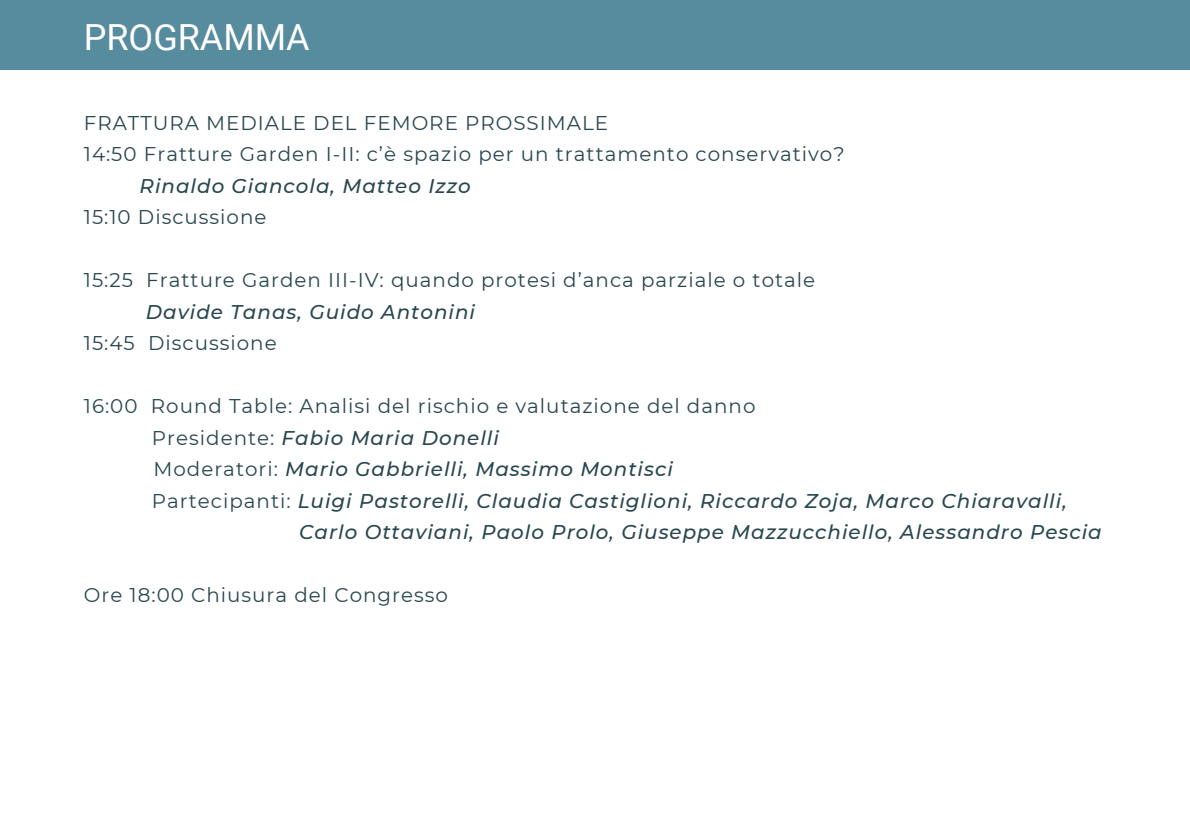
<style>
.page{position:relative;width:1190px;height:839px;background:#fff}
.page>*{position:absolute;margin:0;border:0;box-sizing:border-box;transform-origin:0 0}
.t1{font:36px "Roboto";color:#fff}
.t2{font:19.8px "Montserrat";letter-spacing:.05em;color:#29474f}
.t3{font:italic 500 19.8px "Montserrat";letter-spacing:.05em;color:#29474f}
.s1{font-weight:400;font-style:normal}
</style>
<div class="page">
<div style="left:0;top:0;width:1190px;height:69px;background:#578c9f"></div>
<p class="t1" style="left:84px;top:16px;width:227px">PROGRAMMA</p>
<p class="t2" style="left:84px;top:110px;width:526px">FRATTURA MEDIALE DEL FEMORE PROSSIMALE</p>
<p class="t2" style="left:84px;top:142px;width:762px">14:50 Fratture Garden I-II: c’è spazio per un trattamento conservativo?</p>
<p class="t3" style="left:140px;top:173px;width:333px">Rinaldo Giancola, Matteo Izzo</p>
<p class="t2" style="left:84px;top:205px;width:184px">15:10 Discussione</p>
<p class="t2" style="left:84px;top:268px;width:733px">15:25 Fratture Garden III-IV: quando protesi d’anca parziale o totale</p>
<p class="t3" style="left:146px;top:299px;width:331px">Davide Tanas, Guido Antonini</p>
<p class="t2" style="left:84px;top:331px;width:194px">15:45 Discussione</p>
<p class="t2" style="left:84px;top:394px;width:673px">16:00 Round Table: Analisi del rischio e valutazione del danno</p>
<p class="t3" style="left:152px;top:425px;width:348px"><span class="s1">Presidente:</span> Fabio Maria Donelli</p>
<p class="t3" style="left:154px;top:457px;width:521px"><span class="s1">Moderatori:</span> Mario Gabbrielli, Massimo Montisci</p>
<p class="t3" style="left:152px;top:488px;width:916px"><span class="s1">Partecipanti:</span> Luigi Pastorelli, Claudia Castiglioni, Riccardo Zoja, Marco Chiaravalli,</p>
<p class="t3" style="left:299px;top:520px;width:804px">Carlo Ottaviani, Paolo Prolo, Giuseppe Mazzucchiello, Alessandro Pescia</p>
<p class="t2" style="left:84px;top:582px;width:366px">Ore 18:00 Chiusura del Congresso</p>
</div>
